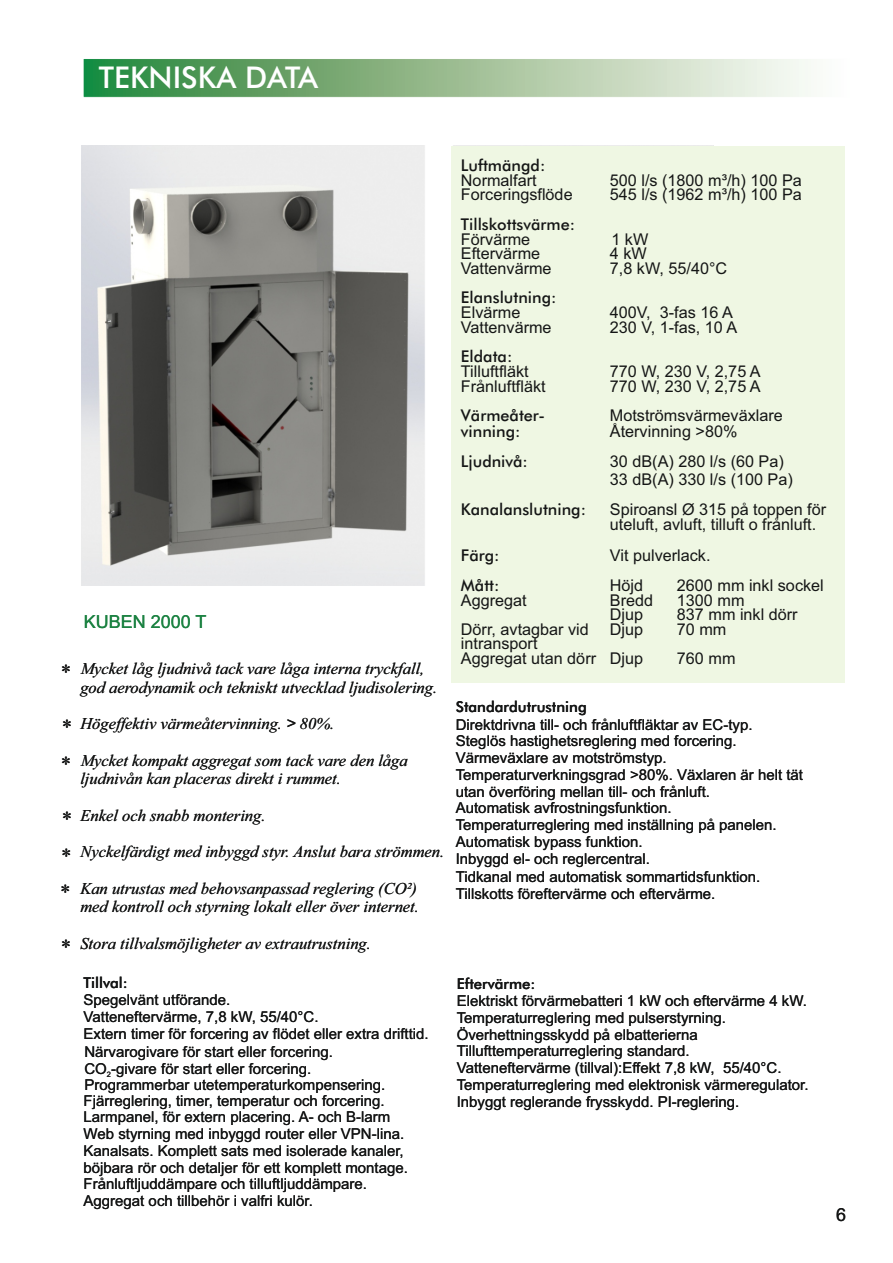
<style>
.page{position:relative;width:893px;height:1263px;background:#fff}
.page>*{position:absolute;margin:0;border:0;box-sizing:border-box;transform-origin:0 0}
.t1{font:500 30px "Futura BT";color:#fff}
.t2{font:21px/37.2px "Times New Roman";color:#151616}
.t3{font:18px "Arial";color:#1c8242}
.t4{font:18px "Arial";color:#151616}
.t5{font:italic 16.5px/18.3px "Times New Roman";color:#151616}
.t6{font:16.2px/18.5px "Arial";color:#151616}
.t7{font:500 16.2px "Futura BT";color:#151616}
.t8{font:15px/16.8px "Arial";color:#151616}
.t9{font:500 15px "Futura BT";color:#151616}
.t10{font:7.5px "Arial";color:#151616}
.s1{font-family:"Arial"}
</style>
<div class="page">
<img style="left:83px;top:146px;width:342px;height:440px">
<svg style="left:81px;top:145px;width:2px;height:441px"></svg>
<div style="left:451px;top:146px;width:394px;height:536px;background:#eff7e3"></div>
<svg style="left:85px;top:60px;width:726px;height:36px;background:#94bd92"></svg>
<div style="left:83px;top:58px;width:766px;height:40px;border:1px solid #fff"></div>
<h1 class="t1" style="left:99px;top:65px;width:221px">TEKNISKA DATA</h1>
<p class="t3" style="left:84px;top:615px;width:124px">KUBEN 2000 T</p>
<h2 class="t2" style="left:61px;top:656px;width:12px">*</h2>
<h2 class="t2" style="left:61px;top:711px;width:13px">* *</h2>
<h2 class="t2" style="left:62px;top:802px;width:12px">*</h2>
<h2 class="t2" style="left:61px;top:839px;width:12px">*</h2>
<h2 class="t2" style="left:60px;top:875px;width:12px">*</h2>
<h2 class="t2" style="left:61px;top:930px;width:12px">*</h2>
<p class="t5" style="left:80px;top:661px;width:358px">Mycket låg ljudnivå tack vare låga interna tryckfall, god aerodynamik och tekniskt utvecklad ljudisolering.</p>
<p class="t5" style="left:80px;top:716px;width:255px">Högeffektiv värmeåtervinning. <span class="s1">&gt;</span> 80%.</p>
<p class="t5" style="left:80px;top:753px;width:329px">Mycket kompakt aggregat som tack vare den låga ljudnivån kan placeras direkt i rummet.</p>
<p class="t5" style="left:80px;top:808px;width:187px">Enkel och snabb montering.</p>
<p class="t5" style="left:80px;top:844px;width:365px">Nyckelfärdigt med inbyggd styr. Anslut bara strömmen.</p>
<p class="t5" style="left:80px;top:881px;width:340px">Kan utrustas med behovsanpassad reglering (CO²) med kontroll och styrning lokalt eller över internet.</p>
<p class="t5" style="left:80px;top:936px;width:292px">Stora tillvalsmöjligheter av extrautrustning.</p>
<p class="t9" style="left:84px;top:976px;width:46px">Tillval:</p>
<p class="t8" style="left:84px;top:993px;width:347px">Spegelvänt utförande.<br>Vatteneftervärme, 7,8 kW, 55/40°C.<br>Extern timer för forcering av flödet eller extra drifttid.</p>
<p class="t8" style="left:84px;top:1044px;width:250px">Närvarogivare för start eller forcering.<br>CO -givare för start eller forcering.</p>
<p class="t10" style="left:107px;top:1071px;width:6px">2</p>
<p class="t8" style="left:84px;top:1078px;width:302px">Programmerbar utetemperaturkompensering.</p>
<p class="t8" style="left:84px;top:1093px;width:326px">Fjärreglering, timer, temperatur och forcering.<br>Larmpanel, för extern placering. A- och B-larm Web styrning med inbyggd router eller VPN-lina.<br>Kanalsats. Komplett sats med isolerade kanaler, böjbara rör och detaljer för ett komplett montage.<br>Frånluftljuddämpare och tilluftljuddämpare.<br>Aggregat och tillbehör i valfri kulör.</p>
<p class="t7" style="left:461px;top:158px;width:86px">Luftmängd:</p>
<p class="t6" style="left:461px;top:172px;width:77px">Normalfart</p>
<p class="t6" style="left:610px;top:172px;width:193px">500 l/s (1800 m³/h) 100 Pa</p>
<p class="t6" style="left:461px;top:187px;width:113px">Forceringsflöde</p>
<p class="t6" style="left:610px;top:187px;width:193px">545 l/s (1962 m³/h) 100 Pa</p>
<p class="t7" style="left:461px;top:217px;width:116px">Tillskottsvärme:</p>
<p class="t6" style="left:461px;top:231px;width:71px">Förvärme</p>
<p class="t6" style="left:611px;top:231px;width:38px">1 kW</p>
<p class="t6" style="left:461px;top:246px;width:81px">Eftervärme</p>
<p class="t6" style="left:610px;top:246px;width:38px">4 kW</p>
<p class="t6" style="left:461px;top:260px;width:92px">Vattenvärme</p>
<p class="t6" style="left:610px;top:260px;width:119px">7,8 kW, 55/40°C</p>
<p class="t7" style="left:461px;top:291px;width:97px">Elanslutning:</p>
<p class="t6" style="left:461px;top:305px;width:61px">Elvärme</p>
<p class="t6" style="left:610px;top:305px;width:124px">400V, 3-fas 16 A</p>
<p class="t6" style="left:461px;top:319px;width:92px">Vattenvärme</p>
<p class="t6" style="left:610px;top:319px;width:129px">230 V, 1-fas, 10 A</p>
<p class="t7" style="left:461px;top:350px;width:53px">Eldata:</p>
<p class="t6" style="left:461px;top:364px;width:69px">Tilluftfläkt</p>
<p class="t6" style="left:610px;top:364px;width:152px">770 W, 230 V, 2,75 A</p>
<p class="t6" style="left:461px;top:378px;width:86px">Frånluftfläkt</p>
<p class="t6" style="left:610px;top:378px;width:152px">770 W, 230 V, 2,75 A</p>
<p class="t7" style="left:461px;top:409px;width:85px">Värmeåter-</p>
<p class="t6" style="left:610px;top:408px;width:174px">Motströmsvärmeväxlare</p>
<p class="t7" style="left:461px;top:425px;width:61px">vinning:</p>
<p class="t6" style="left:610px;top:423px;width:129px">Återvinning &gt;80%</p>
<p class="t7" style="left:461px;top:455px;width:69px">Ljudnivå:</p>
<p class="t6" style="left:610px;top:454px;width:184px">30 dB(A) 280 l/s (60 Pa)<br>33 dB(A) 330 l/s (100 Pa)</p>
<p class="t7" style="left:461px;top:503px;width:127px">Kanalanslutning:</p>
<p class="t6" style="left:610px;top:504px;width:218px;line-height:14.9px">Spiroansl Ø 315 på toppen för uteluft, avluft, tilluft o frånluft.</p>
<p class="t7" style="left:461px;top:548px;width:40px">Färg:</p>
<p class="t6" style="left:610px;top:547px;width:102px">Vit pulverlack.</p>
<p class="t7" style="left:461px;top:578px;width:40px">Mått:</p>
<p class="t6" style="left:610px;top:577px;width:35px">Höjd</p>
<p class="t6" style="left:677px;top:577px;width:148px">2600 mm inkl sockel</p>
<p class="t6" style="left:461px;top:592px;width:67px">Aggregat</p>
<p class="t6" style="left:610px;top:592px;width:45px">Bredd</p>
<p class="t6" style="left:677px;top:592px;width:69px">1300 mm</p>
<p class="t6" style="left:610px;top:607px;width:35px">Djup</p>
<p class="t6" style="left:677px;top:607px;width:122px">837 mm inkl dörr</p>
<p class="t6" style="left:461px;top:621px;width:129px">Dörr, avtagbar vid</p>
<p class="t6" style="left:610px;top:621px;width:35px">Djup</p>
<p class="t6" style="left:677px;top:621px;width:51px">70 mm</p>
<p class="t6" style="left:461px;top:638px;width:184px;line-height:14.5px">intransport<br>Aggregat utan dörr Djup</p>
<p class="t6" style="left:677px;top:650px;width:60px">760 mm</p>
<p class="t9" style="left:456px;top:701px;width:132px">Standardutrustning</p>
<p class="t8" style="left:456px;top:717px;width:349px">Direktdrivna till- och frånluftfläktar av EC-typ.<br>Steglös hastighetsreglering med forcering.<br>Värmeväxlare av motströmstyp.<br>Temperaturverkningsgrad &gt;80%. Växlaren är helt tät utan överföring mellan till- och frånluft.<br>Automatisk avfrostningsfunktion.<br>Temperaturreglering med inställning på panelen.<br>Automatisk bypass funktion.<br>Inbyggd el- och reglercentral.</p>
<p class="t8" style="left:456px;top:870px;width:306px">Tidkanal med automatisk sommartidsfunktion.<br>Tillskotts föreftervärme och eftervärme.</p>
<p class="t9" style="left:457px;top:978px;width:80px">Eftervärme:</p>
<p class="t8" style="left:457px;top:994px;width:353px">Elektriskt förvärmebatteri 1 kW och eftervärme 4 kW.<br>Temperaturreglering med pulserstyrning.<br>Överhettningsskydd på elbatterierna Tillufttemperaturreglering standard.<br>Vatteneftervärme (tillval):Effekt 7,8 kW, 55/40°C.<br>Temperaturreglering med elektronisk värmeregulator.<br>Inbyggt reglerande frysskydd. PI-reglering.</p>
<p class="t4" style="left:836px;top:1208px;width:12px">6</p>
</div>
